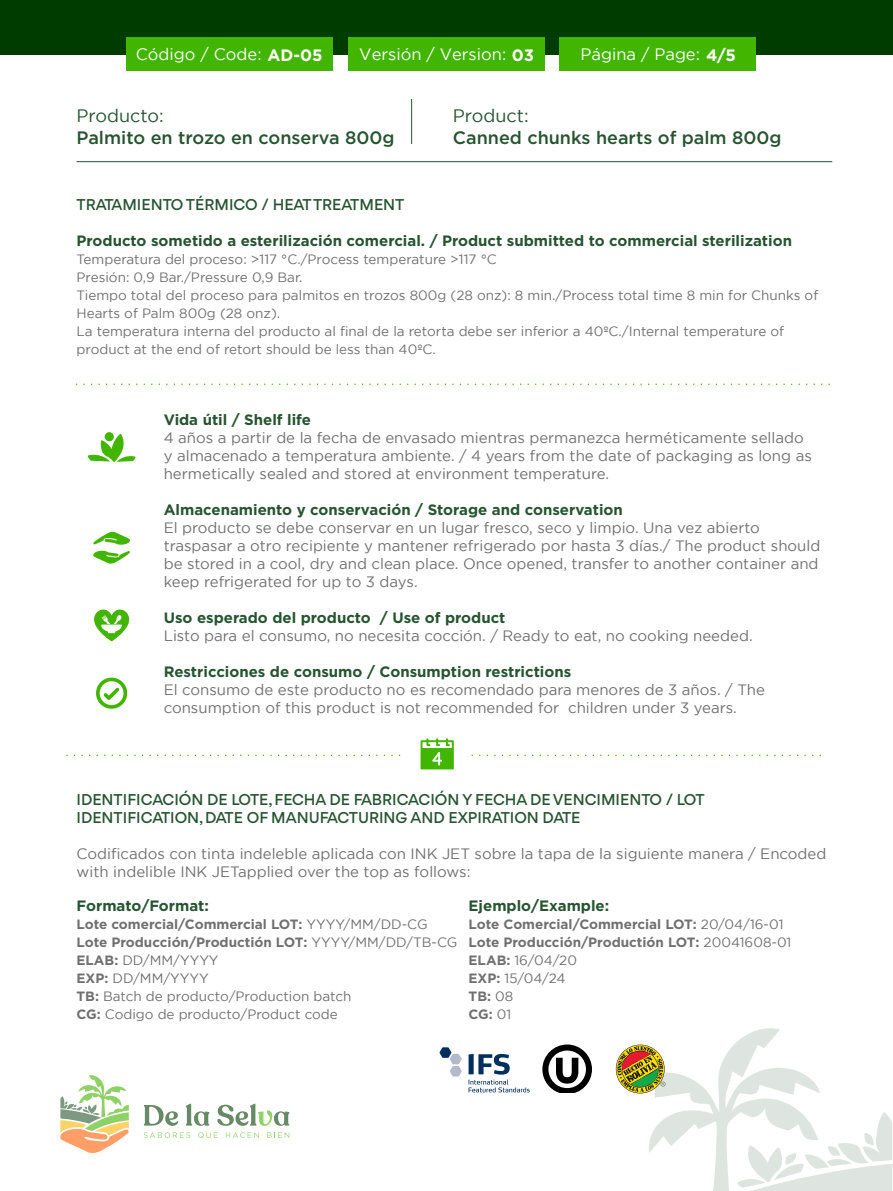
<style>
.page{position:relative;width:893px;height:1191px;background:#fff}
.page>*{position:absolute;margin:0;border:0;box-sizing:border-box;transform-origin:0 0}
.t1{font:500 18px "Gotham";color:#265430}
.t2{font:18px "Gotham";color:#265430}
.t3{font:16.5px "Gotham";color:#fff}
.t4{font:15px/18px "Gotham";color:#707070}
.t5{font:700 15px "Gotham";color:#265430}
.t6{font:500 15px/18px "Gordita";color:#265430}
.t7{font:13.5px/18px "Gotham";color:#707070}
.t8{font:700 13.5px/18px "Gotham";color:#707070}
.s1{font-weight:700}
.s2{font-weight:400}
</style>
<div class="page">
<div style="left:0;top:0;width:893px;height:54px;background:#003b00"></div>
<div style="left:126px;top:37px;width:207px;height:33px;background:#42b500"></div>
<div style="left:348px;top:37px;width:196px;height:33px;background:#42b500"></div>
<div style="left:560px;top:37px;width:196px;height:33px;background:#42b500"></div>
<hr style="left:77px;top:161px;width:755px;height:1px;background:#265430">
<hr style="left:411px;top:99px;width:1px;height:45px;background:#265430">
<svg style="left:60px;top:1075px;width:69px;height:78px"></svg>
<svg style="left:144px;top:1105px;width:35px;height:20px"></svg>
<svg style="left:186px;top:1103px;width:24px;height:22px"></svg>
<svg style="left:217px;top:1103px;width:73px;height:22px"></svg>
<svg style="left:144px;top:1132px;width:46px;height:5px"></svg>
<svg style="left:198px;top:1132px;width:20px;height:6px"></svg>
<svg style="left:226px;top:1132px;width:33px;height:5px"></svg>
<svg style="left:267px;top:1132px;width:22px;height:5px"></svg>
<svg style="left:87px;top:433px;width:49px;height:29px"></svg>
<div style="left:105px;top:432px;width:9px;height:9px;background:#42b500;border-radius:50%"></div>
<svg style="left:93px;top:531px;width:37px;height:33px"></svg>
<svg style="left:96px;top:677px;width:31px;height:32px"></svg>
<svg style="left:94px;top:609px;width:35px;height:32px"></svg>
<svg style="left:75px;top:754px;width:326px;height:2px"></svg>
<svg style="left:480px;top:754px;width:341px;height:2px"></svg>
<svg style="left:421px;top:738px;width:33px;height:31px"></svg>
<svg style="left:616px;top:1028px;width:276px;height:162px"></svg>
<svg style="left:542px;top:1044px;width:50px;height:48px"></svg>
<svg style="left:469px;top:1053px;width:61px;height:39px"></svg>
<svg style="left:439px;top:1047px;width:23px;height:29px"></svg>
<svg style="left:84px;top:383px;width:746px;height:2px"></svg>
<p class="t3" style="left:136px;top:45px;width:188px">Código / Code: <span class="s1">AD-05</span></p>
<p class="t3" style="left:359px;top:45px;width:176px">Versión / Version: <span class="s1">03</span></p>
<p class="t3" style="left:581px;top:45px;width:157px">Página / Page: <span class="s1">4/5</span></p>
<p class="t2" style="left:77px;top:106px;width:89px">Producto:</p>
<p class="t1" style="left:77px;top:126px;width:319px">Palmito en trozo en conserva 800g</p>
<p class="t2" style="left:453px;top:106px;width:77px">Product:</p>
<p class="t1" style="left:453px;top:126px;width:330px">Canned chunks hearts of palm 800g</p>
<p class="t6" style="left:77px;top:196px;width:329px">TRATAMIENTO TÉRMICO / HEAT TREATMENT</p>
<p class="t5" style="left:77px;top:232px;width:717px">Producto sometido a esterilización comercial. / Product submitted to commercial sterilization</p>
<p class="t7" style="left:77px;top:250px;width:743px">Temperatura del proceso: &gt;117 °C./Process temperature &gt;117 °C<br>Presión: 0,9 Bar./Pressure 0,9 Bar.<br>Tiempo total del proceso para palmitos en trozos 800g (28 onz): 8 min./Process total time 8 min for Chunks of Hearts of Palm 800g (28 onz).<br>La temperatura interna del producto al final de la retorta debe ser inferior a 40ºC./Internal temperature of product at the end of retort should be less than 40ºC.</p>
<p class="t5" style="left:164px;top:411px;width:149px">Vida útil / Shelf life</p>
<p class="t4" style="left:164px;top:428px;width:650px">4 años a partir de la fecha de envasado mientras permanezca herméticamente sellado y almacenado a temperatura ambiente. / 4 years from the date of packaging as long as hermetically sealed and stored at environment temperature.</p>
<p class="t5" style="left:164px;top:501px;width:461px">Almacenamiento y conservación / Storage and conservation</p>
<p class="t4" style="left:164px;top:518px;width:658px">El producto se debe conservar en un lugar fresco, seco y limpio. Una vez abierto traspasar a otro recipiente y mantener refrigerado por hasta 3 días./ The product should be stored in a cool, dry and clean place. Once opened, transfer to another container and keep refrigerated for up to 3 days.</p>
<p class="t5" style="left:164px;top:609px;width:343px">Uso esperado del producto / Use of product</p>
<p class="t4" style="left:164px;top:626px;width:590px">Listo para el consumo, no necesita cocción. / Ready to eat, no cooking needed.</p>
<p class="t5" style="left:164px;top:663px;width:409px">Restricciones de consumo / Consumption restrictions</p>
<p class="t4" style="left:164px;top:680px;width:603px">El consumo de este producto no es recomendado para menores de 3 años. / The consumption of this product is not recommended for children under 3 years.</p>
<p class="t6" style="left:77px;top:790px;width:630px">IDENTIFICACIÓN DE LOTE, FECHA DE FABRICACIÓN Y FECHA DE VENCIMIENTO / LOT<br>IDENTIFICATION, DATE OF MANUFACTURING AND EXPIRATION DATE</p>
<p class="t4" style="left:77px;top:844px;width:751px">Codificados con tinta indeleble aplicada con INK JET sobre la tapa de la siguiente manera / Encoded with indelible INK JETapplied over the top as follows:</p>
<p class="t5" style="left:77px;top:897px;width:134px">Formato/Format:</p>
<p class="t7" style="left:77px;top:915px;width:382px"><span class="s1">Lote comercial/Commercial LOT:</span> YYYY/MM/DD-CG <span class="s1">Lote Producción/Productión LOT:</span> YYYY/MM/DD/TB-CG <span class="s1">ELAB:</span> DD/MM/YYYY<br><span class="s1">EXP:</span> DD/MM/YYYY<br><span class="s1">TB:</span> Batch de producto/Production batch<br><span class="s1">CG:</span> Codigo de producto/Product code</p>
<p class="t5" style="left:469px;top:897px;width:142px">Ejemplo/Example:</p>
<p class="t8" style="left:469px;top:915px;width:324px">Lote Comercial/Commercial LOT: <span class="s2">20/04/16-01<br></span>Lote Producción/Productión LOT: <span class="s2">20041608-01<br></span>ELAB: <span class="s2">16/04/20<br></span>EXP: <span class="s2">15/04/24<br></span>TB: <span class="s2">08<br></span>CG: <span class="s2">01</span></p>
</div>
